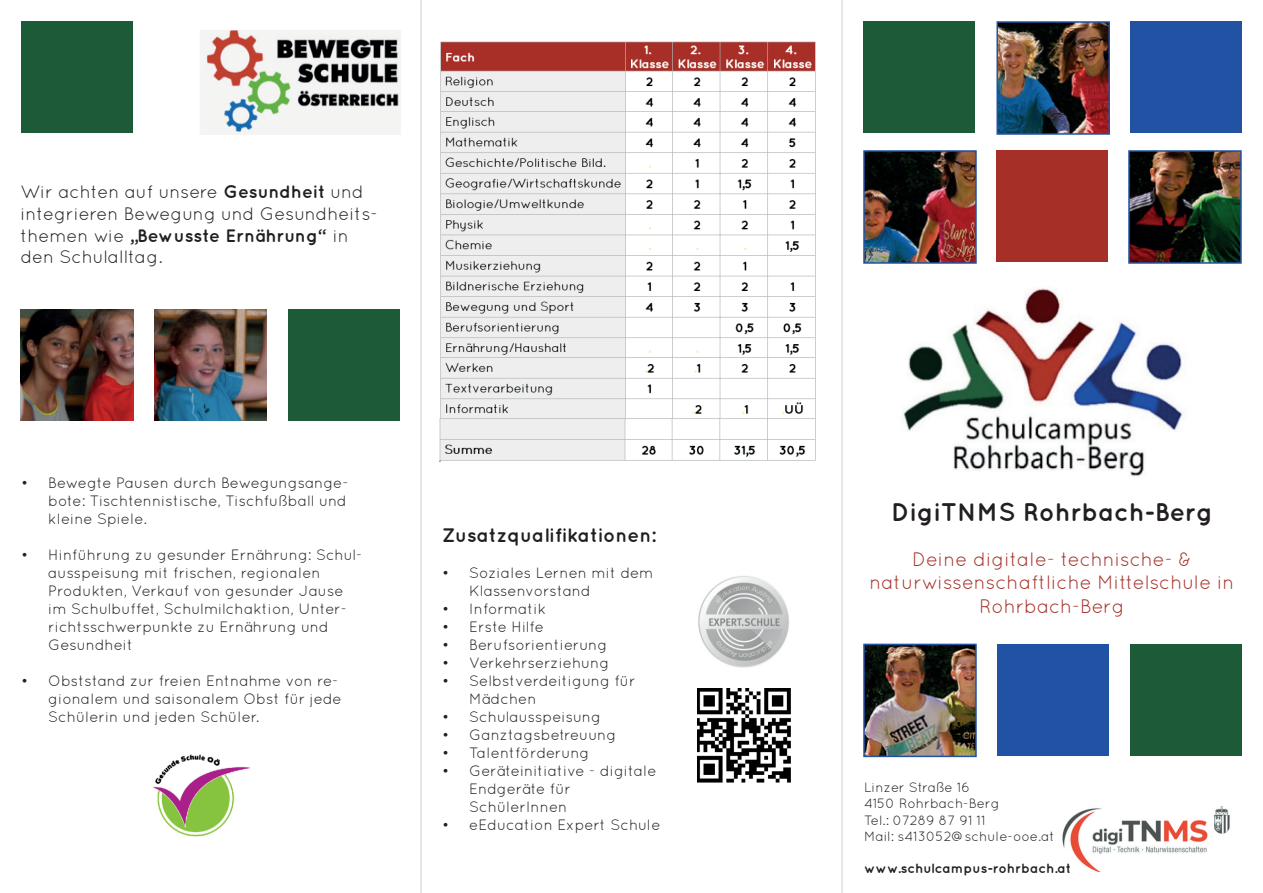
<style>
.page{position:relative;width:1263px;height:893px;background:#fff}
.page>*{position:absolute;margin:0;border:0;box-sizing:border-box;transform-origin:0 0}
.t1{font:700 25.5px "Quicksand";color:#231f20}
.t2{font:19.5px/23.4px "Quicksand";color:#a62f27;text-align:center}
.t3{font:700 19.5px "Quicksand";color:#231f20}
.t4{font:18px/21.6px "Quicksand";color:#231f20}
.t5{font:15px/18px "Quicksand";color:#231f20}
.t6{font:13.5px/16.2px "Quicksand";color:#231f20}
.t7{font:700 13.5px "Quicksand";color:#231f20}
.s1{font-weight:700}
</style>
<div class="page">
<div style="left:863px;top:21px;width:112px;height:112px;background:#1d5a37"></div>
<div style="left:1130px;top:21px;width:112px;height:112px;background:#2152a4"></div>
<img style="left:1131px;top:153px;width:108px;height:108px">
<div style="left:1128px;top:150px;width:114px;height:114px;border:2px solid #2152a4"></div>
<div style="left:996px;top:150px;width:112px;height:112px;background:#a62f27"></div>
<img style="left:999px;top:24px;width:108px;height:108px">
<div style="left:996px;top:21px;width:114px;height:114px;border:2px solid #2152a4"></div>
<img style="left:866px;top:153px;width:108px;height:108px">
<div style="left:863px;top:150px;width:114px;height:114px;border:2px solid #2152a4"></div>
<img style="left:1062px;top:806px;width:168px;height:66px">
<div style="left:1130px;top:644px;width:112px;height:112px;background:#1d5a37"></div>
<img style="left:866px;top:647px;width:108px;height:107px">
<div style="left:863px;top:644px;width:114px;height:113px;border:2px solid #2152a4"></div>
<div style="left:997px;top:644px;width:112px;height:112px;background:#2152a4"></div>
<hr style="left:420px;top:0;width:2px;height:893px;background:#231f20">
<hr style="left:841px;top:0;width:2px;height:893px;background:#231f20">
<div style="left:21px;top:21px;width:112px;height:112px;background:#1d5a37"></div>
<img style="left:21px;top:309px;width:112px;height:112px">
<img style="left:154px;top:309px;width:113px;height:112px">
<div style="left:288px;top:309px;width:112px;height:112px;background:#1d5a37"></div>
<img style="left:200px;top:30px;width:200px;height:105px">
<img style="left:153px;top:754px;width:98px;height:83px">
<img style="left:441px;top:41px;width:375px;height:378px">
<img style="left:697px;top:689px;width:93px;height:94px">
<img style="left:698px;top:576px;width:91px;height:92px">
<img style="left:439px;top:419px;width:377px;height:42px">
<img style="left:903px;top:288px;width:282px;height:189px">
<p class="t4" style="left:21px;top:181px;width:359px">Wir achten auf unsere <span class="s1">Gesundheit</span> und integrieren Bewegung und Gesundheits&shy;themen wie <span class="s1">„Bewusste Ernährung“</span> in den Schulalltag.</p>
<p class="t5" style="left:48px;top:473px;width:302px;text-align:justify;text-indent:-27px">• Bewegte Pausen durch Bewegungsange&shy;bote: Tischtennistische, Tischfußball und kleine Spiele.</p>
<p class="t5" style="left:48px;top:545px;width:316px;text-indent:-27px">• Hinführung zu gesunder Ernährung: Schul&shy;ausspeisung mit frischen, regionalen Produkten, Verkauf von gesunder Jause im Schulbuffet, Schulmilchaktion, Unter&shy;richtsschwerpunkte zu Ernährung und Gesundheit</p>
<p class="t5" style="left:48px;top:671px;width:295px;text-indent:-27px">• Obststand zur freien Entnahme von re&shy;gionalem und saisonalem Obst für jede<br>Schülerin und jeden Schüler.</p>
<h2 class="t3" style="left:442px;top:523px;width:215px">Zusatzqualifikationen:</h2>
<p class="t5" style="left:469px;top:564px;width:186px;text-indent:-27px">• Soziales Lernen mit dem<br>Klassenvorstand</p>
<p class="t5" style="left:442px;top:600px;width:105px">• Informatik</p>
<p class="t5" style="left:442px;top:618px;width:103px">• Erste Hilfe</p>
<p class="t5" style="left:442px;top:636px;width:167px">• Berufsorientierung</p>
<p class="t5" style="left:442px;top:654px;width:168px">• Verkehrserziehung</p>
<p class="t5" style="left:469px;top:672px;width:168px;text-indent:-27px">• Selbstverdeitigung für<br>Mädchen</p>
<p class="t5" style="left:442px;top:708px;width:160px">• Schulausspeisung</p>
<p class="t5" style="left:442px;top:726px;width:176px">• Ganztagsbetreuung</p>
<p class="t5" style="left:442px;top:744px;width:149px">• Talentförderung</p>
<p class="t5" style="left:469px;top:762px;width:189px;text-indent:-27px">• Geräteinitiative - digitale<br>Endgeräte für<br>SchülerInnen</p>
<p class="t5" style="left:442px;top:816px;width:220px">• eEducation Expert Schule</p>
<h1 class="t1" style="left:891px;top:497px;width:323px">DigiTNMS Rohrbach-Berg</h1>
<h2 class="t2" style="left:870px;top:547px;width:366px">Deine digitale- technische- &amp; naturwissenschaftliche Mittelschule in<br>Rohrbach-Berg</h2>
<p class="t6" style="left:864px;top:779px;width:192px">Linzer Straße 16<br>4150 Rohrbach-Berg<br>Tel.: 07289 87 91 11<br>Mail: s413052@schule-ooe.at</p>
<p class="t7" style="left:864px;top:860px;width:209px">www.schulcampus-rohrbach.at</p>
</div>
